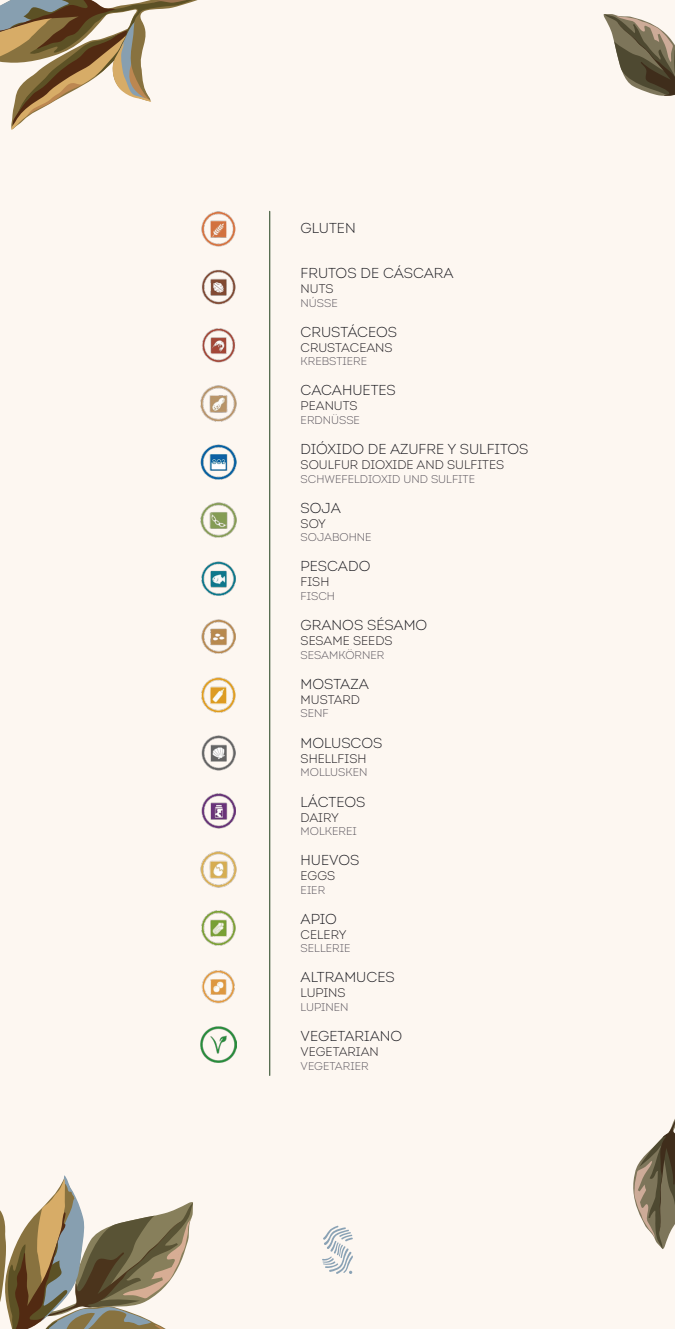
<style>
.page{position:relative;width:675px;height:1329px;background:#fdf7f1}
.page>*{position:absolute;margin:0;border:0;box-sizing:border-box;transform-origin:0 0}
.t1{font:300 14.38px "Intro";color:#17171d}
.t2{font:300 12.5px "Intro";color:#1a171c}
.t3{font:300 11.25px "Intro";color:#58535b}
</style>
<div class="page">
<svg style="left:603px;top:14px;width:72px;height:82px"></svg>
<svg style="left:0;top:0;width:198px;height:130px"></svg>
<svg style="left:633px;top:1119px;width:42px;height:130px"></svg>
<svg style="left:0;top:1175px;width:193px;height:154px"></svg>
<svg style="left:322px;top:1225px;width:31px;height:49px"></svg>
<img style="left:201px;top:619px;width:35px;height:35px">
<img style="left:202px;top:328px;width:34px;height:35px">
<img style="left:201px;top:970px;width:34px;height:33px">
<img style="left:201px;top:910px;width:35px;height:35px">
<img style="left:201px;top:386px;width:35px;height:35px">
<img style="left:201px;top:270px;width:35px;height:34px">
<img style="left:201px;top:211px;width:35px;height:35px">
<img style="left:201px;top:852px;width:35px;height:35px">
<img style="left:201px;top:794px;width:35px;height:35px">
<img style="left:201px;top:736px;width:35px;height:34px">
<img style="left:201px;top:677px;width:35px;height:35px">
<img style="left:201px;top:561px;width:35px;height:35px">
<img style="left:201px;top:502px;width:35px;height:36px">
<img style="left:201px;top:444px;width:35px;height:35px">
<img style="left:201px;top:1027px;width:35px;height:35px">
<hr style="left:269px;top:211px;width:1px;height:864px;background:#4b6345">
<p class="t1" style="left:301px;top:219px;width:57px">GLUTEN</p>
<p class="t1" style="left:301px;top:264px;width:155px">FRUTOS DE CÁSCARA</p>
<p class="t2" style="left:301px;top:281px;width:34px">NUTS</p>
<p class="t3" style="left:301px;top:296px;width:39px">NÚSSE</p>
<p class="t1" style="left:301px;top:323px;width:98px">CRUSTÁCEOS</p>
<p class="t2" style="left:301px;top:340px;width:94px">CRUSTACEANS</p>
<p class="t3" style="left:301px;top:354px;width:68px">KREBSTIERE</p>
<p class="t1" style="left:301px;top:381px;width:97px">CACAHUETES</p>
<p class="t2" style="left:301px;top:398px;width:59px">PEANUTS</p>
<p class="t3" style="left:301px;top:413px;width:61px">ERDNÜSSE</p>
<p class="t1" style="left:301px;top:440px;width:229px">DIÓXIDO DE AZUFRE Y SULFITOS</p>
<p class="t2" style="left:301px;top:457px;width:205px">SOULFUR DIOXIDE AND SULFITES</p>
<p class="t3" style="left:301px;top:472px;width:176px">SCHWEFELDIOXID UND SULFITE</p>
<p class="t1" style="left:301px;top:499px;width:42px">SOJA</p>
<p class="t2" style="left:301px;top:515px;width:27px">SOY</p>
<p class="t3" style="left:301px;top:530px;width:73px">SOJABOHNE</p>
<p class="t1" style="left:301px;top:557px;width:71px">PESCADO</p>
<p class="t2" style="left:301px;top:574px;width:30px">FISH</p>
<p class="t3" style="left:301px;top:589px;width:36px">FISCH</p>
<p class="t1" style="left:301px;top:616px;width:128px">GRANOS SÉSAMO</p>
<p class="t2" style="left:301px;top:633px;width:94px">SESAME SEEDS</p>
<p class="t3" style="left:301px;top:648px;width:85px">SESAMKÖRNER</p>
<p class="t1" style="left:301px;top:675px;width:70px">MOSTAZA</p>
<p class="t2" style="left:301px;top:692px;width:61px">MUSTARD</p>
<p class="t3" style="left:301px;top:706px;width:30px">SENF</p>
<p class="t1" style="left:301px;top:733px;width:83px">MOLUSCOS</p>
<p class="t2" style="left:301px;top:750px;width:67px">SHELLFISH</p>
<p class="t3" style="left:301px;top:765px;width:68px">MOLLUSKEN</p>
<p class="t1" style="left:301px;top:793px;width:66px">LÁCTEOS</p>
<p class="t2" style="left:301px;top:809px;width:40px">DAIRY</p>
<p class="t3" style="left:301px;top:824px;width:58px">MOLKEREI</p>
<p class="t1" style="left:301px;top:851px;width:60px">HUEVOS</p>
<p class="t2" style="left:301px;top:868px;width:36px">EGGS</p>
<p class="t3" style="left:301px;top:882px;width:26px">EIER</p>
<p class="t1" style="left:301px;top:910px;width:38px">APIO</p>
<p class="t2" style="left:301px;top:926px;width:48px">CELERY</p>
<p class="t3" style="left:301px;top:941px;width:51px">SELLERIE</p>
<p class="t1" style="left:301px;top:968px;width:96px">ALTRAMUCES</p>
<p class="t2" style="left:301px;top:985px;width:47px">LUPINS</p>
<p class="t3" style="left:301px;top:1000px;width:50px">LUPINEN</p>
<p class="t1" style="left:301px;top:1027px;width:103px">VEGETARIANO</p>
<p class="t2" style="left:301px;top:1044px;width:80px">VEGETARIAN</p>
<p class="t3" style="left:301px;top:1059px;width:70px">VEGETARIER</p>
</div>
